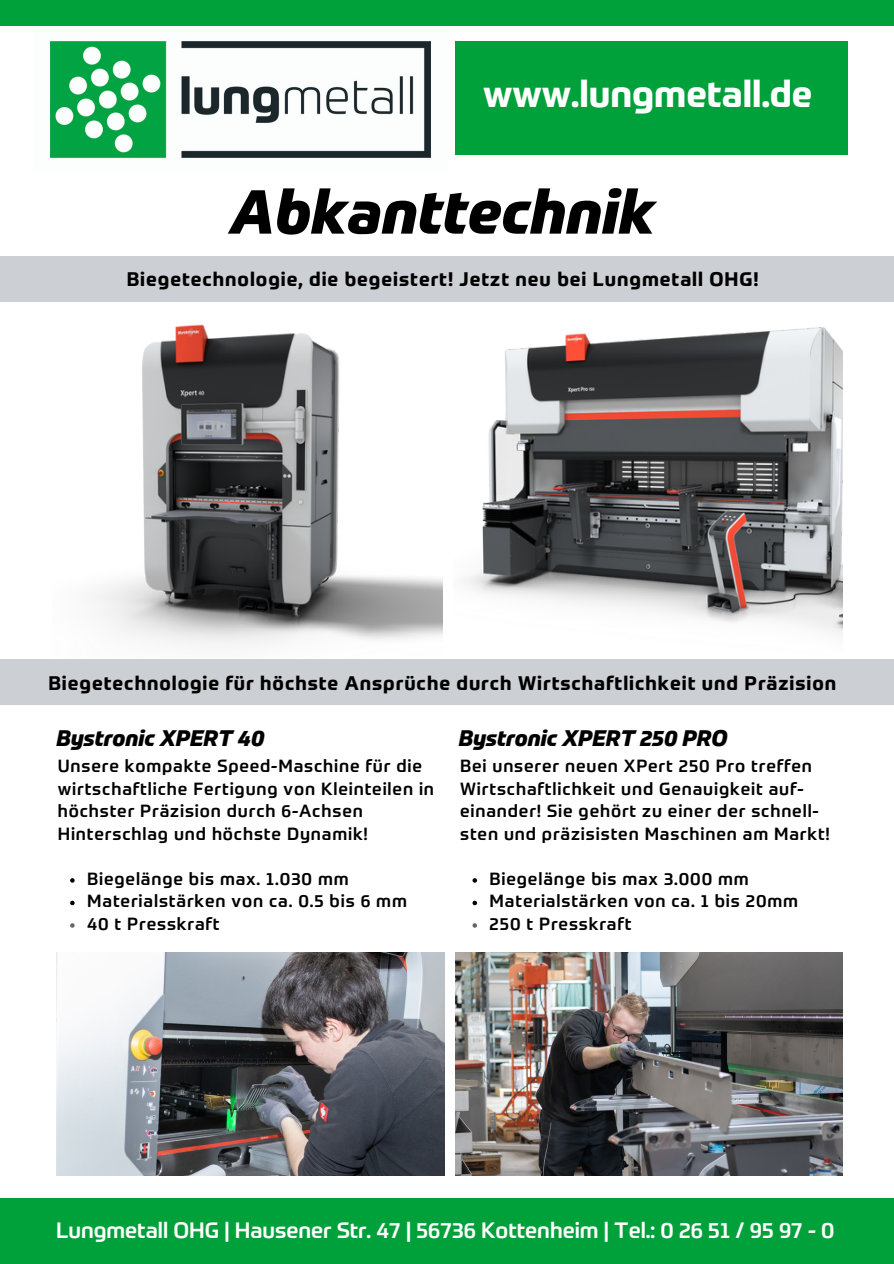
<style>
.page{position:relative;width:894px;height:1264px;background:#fff}
.page>*{position:absolute;margin:0;border:0;box-sizing:border-box;transform-origin:0 0}
.t1{font:italic 800 60.9px "Prometo";color:#000}
.t2{font:700 36.9px "Prometo";color:#fff}
.t3{font:italic 800 22.2px "Prometo";color:#000}
.t4{font:italic 800 22.05px "Prometo";color:#000}
.t5{font:500 21.75px "Prometo";color:#fff}
.t6{font:700 19.35px "Prometo";letter-spacing:.05em;color:#000}
.t7{font:500 17.4px/22.5px "Prometo";letter-spacing:.05em;color:#000}
</style>
<div class="page">
<img style="left:465px;top:327px;width:376px;height:307px">
<img style="left:95px;top:324px;width:347px;height:321px">
<svg style="left:472px;top:878px;width:5px;height:4px"></svg>
<svg style="left:472px;top:900px;width:5px;height:5px"></svg>
<svg style="left:472px;top:923px;width:5px;height:4px"></svg>
<img style="left:56px;top:952px;width:388px;height:223px">
<img style="left:455px;top:952px;width:387px;height:223px">
<div style="left:0;top:0;width:893px;height:26px;background:#00a13a"></div>
<img style="left:50px;top:41px;width:381px;height:117px">
<div style="left:455px;top:42px;width:392px;height:113px;background:#00a13a"></div>
<div style="left:0;top:1198px;width:893px;height:65px;background:#00a13a"></div>
<div style="left:0;top:257px;width:893px;height:45px;background:#cccfd3"></div>
<div style="left:0;top:659px;width:893px;height:45px;background:#cccfd3"></div>
<svg style="left:70px;top:878px;width:5px;height:4px"></svg>
<svg style="left:70px;top:900px;width:5px;height:5px"></svg>
<svg style="left:70px;top:923px;width:5px;height:4px"></svg>
<p class="t2" style="left:483px;top:79px;width:331px">www.lungmetall.de</p>
<p class="t1" style="left:230px;top:187px;width:426px">Abkanttechnik</p>
<p class="t6" style="left:127px;top:271px;width:633px">Biegetechnologie, die begeistert! Jetzt neu bei Lungmetall OHG!</p>
<p class="t6" style="left:48px;top:674px;width:789px">Biegetechnologie für höchste Ansprüche durch Wirtschaftlichkeit und Präzision</p>
<p class="t3" style="left:56px;top:728px;width:209px">Bystronic XPERT 40</p>
<p class="t4" style="left:458px;top:729px;width:270px">Bystronic XPERT 250 PRO</p>
<p class="t7" style="left:58px;top:756px;width:377px">Unsere kompakte Speed-Maschine für die wirtschaftliche Fertigung von Kleinteilen in höchster Präzision durch 6-Achsen Hinterschlag und höchste Dynamik!</p>
<p class="t7" style="left:87px;top:869px;width:263px">Biegelänge bis max. 1.030 mm</p>
<p class="t7" style="left:87px;top:891px;width:321px">Materialstärken von ca. 0.5 bis 6 mm</p>
<p class="t7" style="left:87px;top:914px;width:134px">40 t Presskraft</p>
<p class="t7" style="left:460px;top:756px;width:371px">Bei unserer neuen XPert 250 Pro treffen Wirtschaftlichkeit und Genauigkeit auf&shy;einander! Sie gehört zu einer der schnell&shy;sten und präzisisten Maschinen am Markt!</p>
<p class="t7" style="left:489px;top:869px;width:260px">Biegelänge bis max 3.000 mm</p>
<p class="t7" style="left:489px;top:891px;width:310px">Materialstärken von ca. 1 bis 20mm</p>
<p class="t7" style="left:489px;top:914px;width:143px">250 t Presskraft</p>
<p class="t5" style="left:56px;top:1221px;width:779px">Lungmetall OHG | Hausener Str. 47 | 56736 Kottenheim | Tel.: 0 26 51 / 95 97 - 0</p>
</div>
